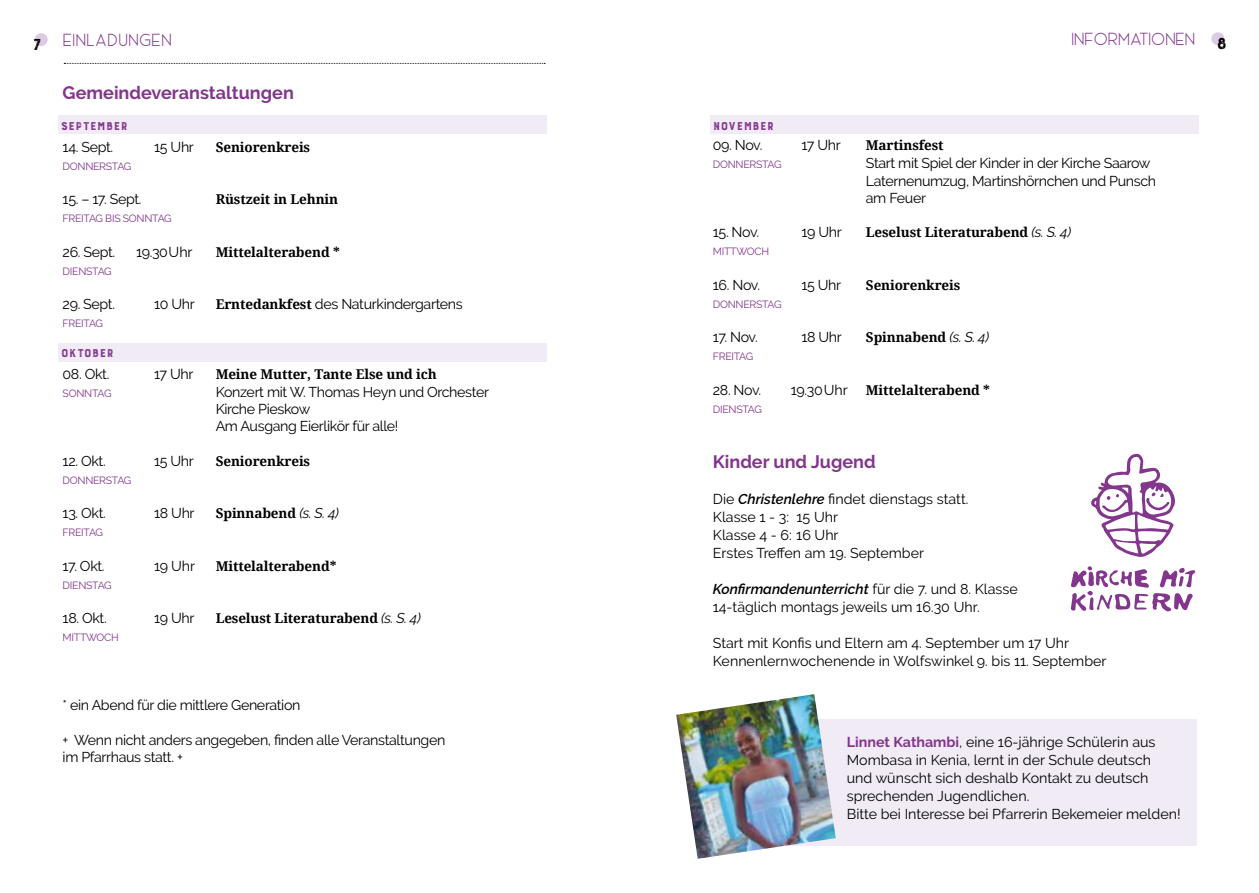
<style>
.page{position:relative;width:1259px;height:893px;background:#fff}
.page>*{position:absolute;margin:0;border:0;box-sizing:border-box;transform-origin:0 0}
.t1{font:700 18px "Raleway";color:#82368c}
.t2{font:18px "Ace Sans Demo";color:#82368c}
.t3{font:18px "Ace Sans Demo";letter-spacing:.025em;color:#82368c}
.t4{font:700 15px "Burford Rustic";color:#82368c}
.t5{font:14.25px/17.2px "Raleway";letter-spacing:-.025em;color:#000}
.t6{font:14.25px/18px "Raleway";color:#000}
.t7{font:700 13.5px "Droid Serif";letter-spacing:-.01em;color:#000}
.t8{font:10.5px "Raleway";letter-spacing:-.025em;color:#82368c}
.s1{font-family:"Burford Rustic";font-weight:700;font-size:21px;color:#000}
.s2{font-family:"Droid Serif";font-weight:700;font-size:13.5px}
.s3{font-family:"Raleway";font-weight:400;font-style:italic;font-size:14.25px}
.s4{font-weight:600;font-style:italic}
.s5{font-weight:700;color:#82368c}
</style>
<div class="page">
<div style="left:1211px;top:32px;width:13px;height:13px;background:#dbcbe5;border-radius:50%"></div>
<svg style="left:64px;top:63px;width:481px;height:1px"></svg>
<div style="left:35px;top:33px;width:13px;height:13px;background:#dbcbe5;border-radius:50%"></div>
<svg style="left:1091px;top:454px;width:84px;height:103px"></svg>
<svg style="left:1070px;top:566px;width:125px;height:45px"></svg>
<div style="left:58px;top:116px;width:488px;height:18px;background:#f1ebf6"></div>
<div style="left:59px;top:343px;width:488px;height:18px;background:#f1ebf6"></div>
<div style="left:711px;top:116px;width:488px;height:18px;background:#f1ebf6"></div>
<div style="left:711px;top:719px;width:486px;height:127px;background:#f1ebf6"></div>
<img style="left:676px;top:694px;width:159px;height:165px">
<p class="t3" style="left:32px;top:33px;width:141px"><span class="s1">7</span> EINLADUNGEN</p>
<p class="t2" style="left:1071px;top:33px;width:157px">INFORMATIONEN <span class="s1">8</span></p>
<p class="t1" style="left:63px;top:82px;width:233px">Gemeindeveranstaltungen</p>
<p class="t5" style="left:63px;top:138px;width:52px">14. Sept.</p>
<p class="t5" style="left:154px;top:138px;width:41px">15 Uhr</p>
<p class="t7" style="left:216px;top:139px;width:96px">Seniorenkreis</p>
<p class="t8" style="left:63px;top:160px;width:70px">DONNERSTAG</p>
<p class="t5" style="left:63px;top:190px;width:80px">15. – 17. Sept.</p>
<p class="t7" style="left:216px;top:191px;width:124px">Rüstzeit in Lehnin</p>
<p class="t8" style="left:63px;top:212px;width:111px">FREITAG BIS SONNTAG</p>
<p class="t5" style="left:63px;top:243px;width:54px">26. Sept.</p>
<p class="t5" style="left:136px;top:243px;width:58px">19.30Uhr</p>
<p class="t7" style="left:216px;top:244px;width:126px">Mittelalterabend *</p>
<p class="t8" style="left:63px;top:265px;width:51px">DIENSTAG</p>
<p class="t5" style="left:63px;top:295px;width:54px">29. Sept.</p>
<p class="t5" style="left:154px;top:295px;width:42px">10 Uhr</p>
<p class="t5" style="left:216px;top:295px;width:249px"><span class="s2">Erntedankfest</span> des Naturkindergartens</p>
<p class="t8" style="left:63px;top:317px;width:42px">FREITAG</p>
<p class="t4" style="left:60px;top:118px;width:69px">September</p>
<p class="t4" style="left:61px;top:345px;width:54px">Oktober</p>
<p class="t5" style="left:63px;top:365px;width:48px">08. Okt.</p>
<p class="t5" style="left:154px;top:365px;width:41px">17 Uhr</p>
<p class="t7" style="left:216px;top:366px;width:223px">Meine Mutter, Tante Else und ich</p>
<p class="t8" style="left:63px;top:387px;width:50px">SONNTAG</p>
<p class="t5" style="left:216px;top:383px;width:275px">Konzert mit W. Thomas Heyn und Orchester<br>Kirche Pieskow<br>Am Ausgang Eierlikör für alle!</p>
<p class="t5" style="left:63px;top:452px;width:45px">12. Okt.</p>
<p class="t5" style="left:154px;top:452px;width:41px">15 Uhr</p>
<p class="t7" style="left:216px;top:453px;width:96px">Seniorenkreis</p>
<p class="t8" style="left:63px;top:474px;width:70px">DONNERSTAG</p>
<p class="t5" style="left:63px;top:505px;width:45px">13. Okt.</p>
<p class="t5" style="left:154px;top:505px;width:42px">18 Uhr</p>
<p class="t7" style="left:216px;top:506px;width:125px">Spinnabend <span class="s3">(s. S. 4)</span></p>
<p class="t8" style="left:63px;top:526px;width:42px">FREITAG</p>
<p class="t5" style="left:63px;top:557px;width:44px">17. Okt.</p>
<p class="t5" style="left:154px;top:557px;width:43px">19 Uhr</p>
<p class="t7" style="left:216px;top:558px;width:122px">Mittelalterabend*</p>
<p class="t8" style="left:63px;top:579px;width:51px">DIENSTAG</p>
<p class="t5" style="left:63px;top:610px;width:46px">18. Okt.</p>
<p class="t5" style="left:154px;top:610px;width:42px">19 Uhr</p>
<p class="t7" style="left:216px;top:611px;width:207px">Leselust Literaturabend <span class="s3">(s. S. 4)</span></p>
<p class="t8" style="left:63px;top:631px;width:58px">MITTWOCH</p>
<p class="t5" style="left:63px;top:697px;width:239px">* ein Abend für die mittlere Generation</p>
<p class="t5" style="left:63px;top:731px;width:384px">+ Wenn nicht anders angegeben, finden alle Veranstaltungen im Pfarrhaus statt. +</p>
<p class="t4" style="left:713px;top:118px;width:63px">November</p>
<p class="t5" style="left:713px;top:137px;width:51px">09. Nov.</p>
<p class="t5" style="left:801px;top:137px;width:41px">17 Uhr</p>
<p class="t7" style="left:866px;top:138px;width:79px">Martinsfest</p>
<p class="t8" style="left:713px;top:159px;width:70px">DONNERSTAG</p>
<p class="t5" style="left:866px;top:155px;width:292px">Start mit Spiel der Kinder in der Kirche Saarow<br>Laternenumzug, Martinshörnchen und Punsch am Feuer</p>
<p class="t5" style="left:713px;top:224px;width:48px">15. Nov.</p>
<p class="t5" style="left:801px;top:224px;width:42px">19 Uhr</p>
<p class="t7" style="left:866px;top:225px;width:207px">Leselust Literaturabend <span class="s3">(s. S. 4)</span></p>
<p class="t8" style="left:713px;top:246px;width:58px">MITTWOCH</p>
<p class="t5" style="left:713px;top:276px;width:49px">16. Nov.</p>
<p class="t5" style="left:801px;top:276px;width:41px">15 Uhr</p>
<p class="t7" style="left:866px;top:277px;width:96px">Seniorenkreis</p>
<p class="t8" style="left:713px;top:298px;width:70px">DONNERSTAG</p>
<p class="t5" style="left:713px;top:329px;width:47px">17. Nov.</p>
<p class="t5" style="left:801px;top:329px;width:42px">18 Uhr</p>
<p class="t7" style="left:866px;top:330px;width:125px">Spinnabend <span class="s3">(s. S. 4)</span></p>
<p class="t8" style="left:713px;top:351px;width:42px">FREITAG</p>
<p class="t5" style="left:713px;top:381px;width:50px">28. Nov.</p>
<p class="t5" style="left:791px;top:381px;width:58px">19.30Uhr</p>
<p class="t7" style="left:866px;top:382px;width:126px">Mittelalterabend *</p>
<p class="t8" style="left:713px;top:403px;width:51px">DIENSTAG</p>
<p class="t1" style="left:713px;top:451px;width:164px">Kinder und Jugend</p>
<p class="t6" style="left:713px;top:490px;width:257px">Die <span class="s4">Christenlehre</span> findet dienstags statt.<br>Klasse 1 - 3: 15 Uhr<br>Klasse 4 - 6: 16 Uhr<br>Erstes Treffen am 19. September</p>
<p class="t6" style="left:713px;top:580px;width:306px"><span class="s4">Konfirmandenunterricht</span> für die 7. und 8. Klasse<br>14-täglich montags jeweils um 16.30 Uhr.</p>
<p class="t6" style="left:713px;top:634px;width:395px">Start mit Konfis und Eltern am 4. September um 17 Uhr<br>Kennenlernwochenende in Wolfswinkel 9. bis 11. September</p>
<p class="t6" style="left:847px;top:733px;width:335px"><span class="s5">Linnet Kathambi</span>, eine 16-jährige Schülerin aus Mombasa in Kenia, lernt in der Schule deutsch<br>und wünscht sich deshalb Kontakt zu deutsch sprechenden Jugendlichen.<br>Bitte bei Interesse bei Pfarrerin Bekemeier melden!</p>
</div>
